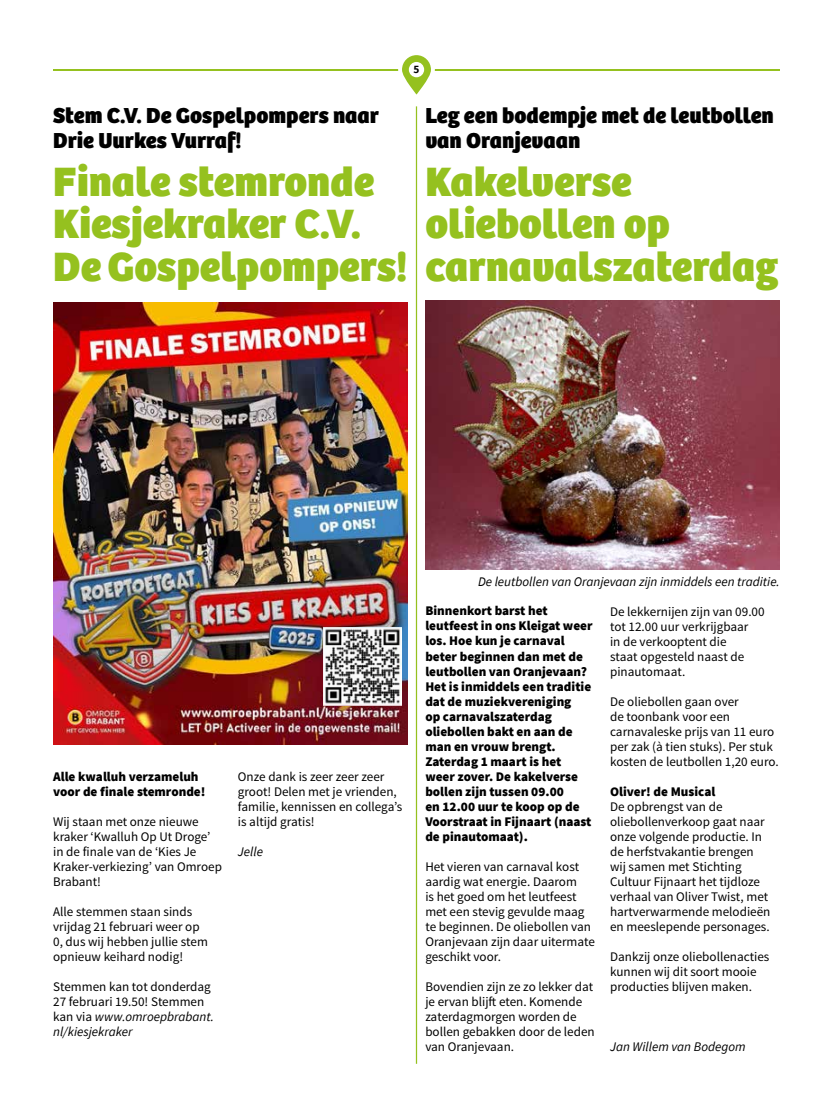
<style>
.page{position:relative;width:833px;height:1117px;background:#fff}
.page>*{position:absolute;margin:0;border:0;box-sizing:border-box;transform-origin:0 0}
.t1{font:800 42.5px/42.5px "Bree";color:#95c11f}
.t2{font:800 22.5px/25px "Bree";color:#000}
.t3{font:13.12px/15px "Source Sans Pro";color:#000}
.t4{font:900 13.12px/15px "Source Sans Pro";color:#000}
.t5{font:italic 13.12px "Source Sans Pro";color:#000}
.t6{font:700 11.25px "Source Sans Pro";color:#000}
.s1{font-style:italic}
</style>
<div class="page">
<hr style="left:53px;top:69px;width:727px;height:2px;background:#95c11f">
<svg style="left:398px;top:55px;width:37px;height:40px"></svg>
<div style="left:409px;top:62px;width:15px;height:15px;background:#fff;border-radius:50%"></div>
<img style="left:53px;top:302px;width:354px;height:442px">
<img style="left:323px;top:627px;width:78px;height:78px">
<hr style="left:416px;top:106px;width:1px;height:957px;background:#95c11f">
<img style="left:425px;top:300px;width:355px;height:269px">
<p class="t6" style="left:413px;top:62px;width:7px">5</p>
<h2 class="t2" style="left:53px;top:103px;width:327px">Stem C.V. De Gospelpompers naar<br>Drie Uurkes Vurraf!</h2>
<h2 class="t2" style="left:425px;top:103px;width:350px">Leg een bodempje met de leutbollen van Oranjevaan</h2>
<h1 class="t1" style="left:53px;top:160px;width:726px">Finale stemronde<br>Kiesjekraker C.V.<br>De Gospelpompers! carnavalszaterdag</h1>
<h1 class="t1" style="left:425px;top:160px;width:246px">Kakelverse oliebollen op</h1>
<p class="t4" style="left:53px;top:768px;width:154px">Alle kwalluh verzameluh voor de finale stemronde!</p>
<p class="t3" style="left:53px;top:813px;width:170px">Wij staan met onze nieuwe kraker ‘Kwalluh Op Ut Droge’ in de finale van de ‘Kies Je<br>Kraker-verkiezing’ van Omroep<br>Brabant!</p>
<p class="t3" style="left:53px;top:903px;width:156px">Alle stemmen staan sinds vrijdag 21 februari weer op<br>0, dus wij hebben jullie stem opnieuw keihard nodig!</p>
<p class="t3" style="left:53px;top:978px;width:162px">Stemmen kan tot donderdag<br>27 februari 19.50! Stemmen kan via <span class="s1">www.omroepbrabant. nl/kiesjekraker</span></p>
<p class="t3" style="left:238px;top:768px;width:166px">Onze dank is zeer zeer zeer groot! Delen met je vrienden, familie, kennissen en collega’s is altijd gratis!</p>
<p class="t5" style="left:238px;top:842px;width:27px">Jelle</p>
<p class="t5" style="left:478px;top:572px;width:303px">De leutbollen van Oranjevaan zijn inmiddels een traditie.</p>
<p class="t4" style="left:425px;top:603px;width:169px">Binnenkort barst het leutfeest in ons Kleigat weer los. Hoe kun je carnaval beter beginnen dan met de leutbollen van Oranjevaan?<br>Het is inmiddels een traditie dat de muziekvereniging<br>op carnavalszaterdag oliebollen bakt en aan de man en vrouw brengt.<br>Zaterdag 1 maart is het weer zover. De kakelverse bollen zijn tussen 09.00<br>en 12.00 uur te koop op de<br>Voorstraat in Fijnaart (naast de pinautomaat).</p>
<p class="t3" style="left:425px;top:858px;width:171px">Het vieren van carnaval kost aardig wat energie. Daarom<br>is het goed om het leutfeest met een stevig gevulde maag te beginnen. De oliebollen van<br>Oranjevaan zijn daar uitermate geschikt voor.</p>
<p class="t3" style="left:425px;top:978px;width:171px">Bovendien zijn ze zo lekker dat je ervan blijft eten. Komende zaterdagmorgen worden de bollen gebakken door de leden van Oranjevaan.</p>
<p class="t3" style="left:610px;top:603px;width:156px">De lekkernijen zijn van 09.00 tot 12.00 uur verkrijgbaar<br>in de verkooptent die<br>staat opgesteld naast de pinautomaat.</p>
<p class="t3" style="left:610px;top:693px;width:170px">De oliebollen gaan over<br>de toonbank voor een carnavaleske prijs van 11 euro per zak (à tien stuks). Per stuk kosten de leutbollen 1,20 euro.</p>
<p class="t4" style="left:610px;top:783px;width:107px">Oliver! de Musical</p>
<p class="t3" style="left:610px;top:798px;width:162px">De opbrengst van de oliebollenverkoop gaat naar onze volgende productie. In de herfstvakantie brengen wij samen met Stichting<br>Cultuur Fijnaart het tijdloze verhaal van Oliver Twist, met hartverwarmende melodieën en meeslepende personages.</p>
<p class="t3" style="left:610px;top:948px;width:161px">Dankzij onze oliebollenacties kunnen wij dit soort mooie producties blijven maken.</p>
<p class="t5" style="left:610px;top:1037px;width:137px">Jan Willem van Bodegom</p>
</div>
